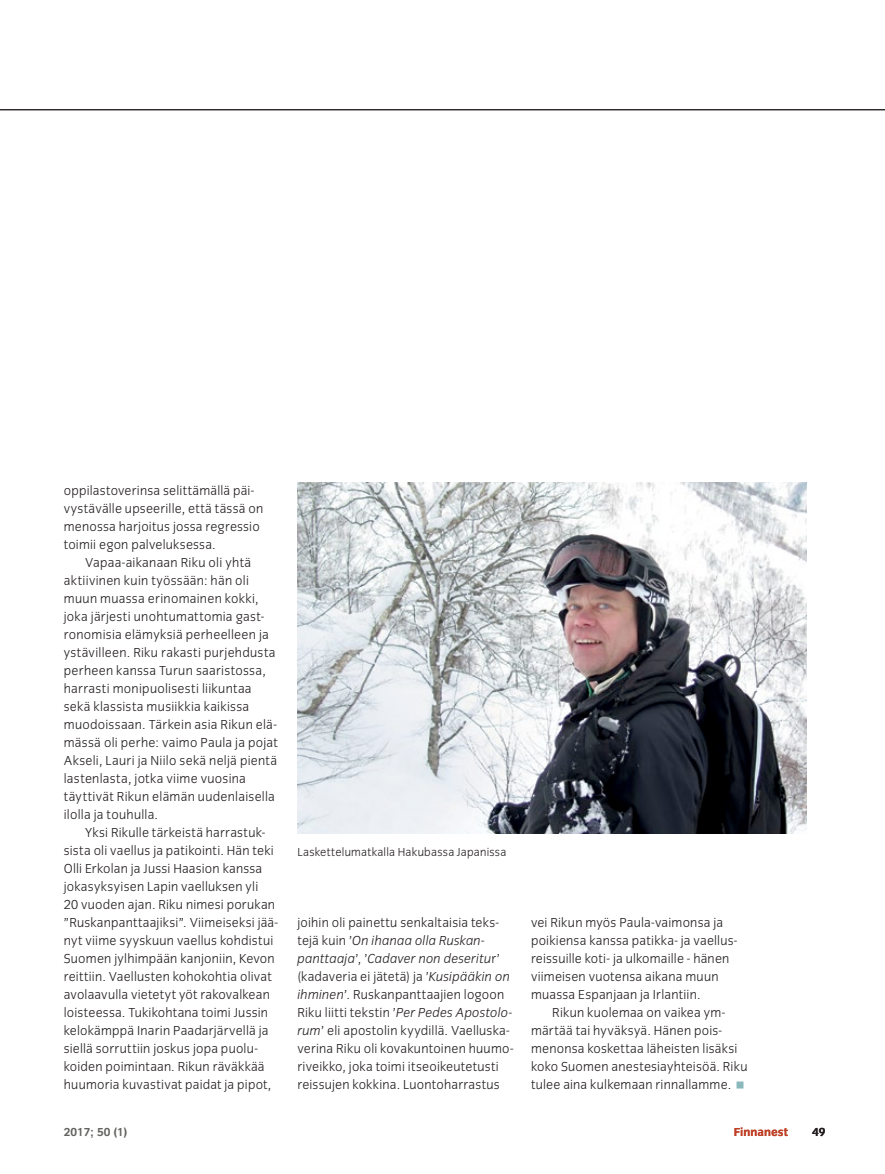
<style>
.page{position:relative;width:885px;height:1174px;background:#fff}
.page>*{position:absolute;margin:0;border:0;box-sizing:border-box;transform-origin:0 0}
.t1{font:300 13.5px/18px "Congress Sans";letter-spacing:.015em;color:#231e20}
.t2{font:300 12px "Congress Sans";letter-spacing:.02em;color:#231e20}
.t3{font:700 12px "Congress Sans";color:#636361}
.t4{font:700 12px "Congress Sans";color:#be4026}
.t5{font:700 12px "Congress Sans";color:#231e20}
.s1{font-style:italic}
</style>
<div class="page">
<hr style="left:0;top:109px;width:884px;height:1px;background:#231e20">
<img style="left:297px;top:483px;width:509px;height:350px">
<p class="t1" style="left:64px;top:481px;width:201px">oppilastoverinsa selittämällä päi&shy;vystävälle upseerille, että tässä on menossa harjoitus jossa regressio toimii egon palveluksessa.</p>
<p class="t1" style="left:64px;top:553px;width:215px;text-indent:21px">Vapaa-aikanaan Riku oli yhtä aktiivinen kuin työssään: hän oli muun muassa erinomainen kokki, joka järjesti unohtumattomia gast&shy;ronomisia elämyksiä perheelleen ja ystävilleen. Riku rakasti purjehdusta perheen kanssa Turun saaristossa, harrasti monipuolisesti liikuntaa sekä klassista musiikkia kaikissa muodoissaan. Tärkein asia Rikun elä&shy;mässä oli perhe: vaimo Paula ja pojat Akseli, Lauri ja Niilo sekä neljä pientä lastenlasta, jotka viime vuosina täyttivät Rikun elämän uudenlaisella ilolla ja touhulla.</p>
<p class="t1" style="left:64px;top:823px;width:216px;text-indent:21px">Yksi Rikulle tärkeistä harrastuk&shy;sista oli vaellus ja patikointi. Hän teki Olli Erkolan ja Jussi Haasion kanssa jokasyksyisen Lapin vaelluksen yli<br>20 vuoden ajan. Riku nimesi porukan ”Ruskanpanttaajiksi”. Viimeiseksi jää&shy;nyt viime syyskuun vaellus kohdistui Suomen jylhimpään kanjoniin, Kevon reittiin. Vaellusten kohokohtia olivat avolaavulla vietetyt yöt rakovalkean loisteessa. Tukikohtana toimi Jussin kelokämppä Inarin Paadarjärvellä ja siellä sorruttiin joskus jopa puolu&shy;koiden poimintaan. Rikun räväkkää huumoria kuvastivat paidat ja pipot,</p>
<p class="t2" style="left:297px;top:845px;width:210px">Laskettelumatkalla Hakubassa Japanissa</p>
<p class="t1" style="left:297px;top:913px;width:218px">joihin oli painettu senkaltaisia teks&shy;tejä kuin ’<span class="s1">On ihanaa olla Ruskan&shy;panttaaja</span>’, ’<span class="s1">Cadaver non deseritu</span>r’ (kadaveria ei jätetä) ja ’<span class="s1">Kusipääkin on ihminen</span>’. Ruskanpanttaajien logoon Riku liitti tekstin ’<span class="s1">Per Pedes Apostolo&shy;rum</span>’ eli apostolin kyydillä. Vaelluska&shy;verina Riku oli kovakuntoinen huumo&shy;riveikko, joka toimi itseoikeutetusti reissujen kokkina. Luontoharrastus</p>
<p class="t1" style="left:531px;top:913px;width:208px">vei Rikun myös Paula-vaimonsa ja poikiensa kanssa patikka- ja vaellus&shy;reissuille koti- ja ulkomaille - hänen viimeisen vuotensa aikana muun muassa Espanjaan ja Irlantiin.</p>
<p class="t1" style="left:531px;top:1003px;width:218px;text-indent:21px">Rikun kuolemaa on vaikea ym&shy;märtää tai hyväksyä. Hänen pois&shy;menonsa koskettaa läheisten lisäksi koko Suomen anestesiayhteisöä. Riku tulee aina kulkemaan rinnallamme.</p>
<p class="t3" style="left:64px;top:1125px;width:65px">2017; 50 (1)</p>
<p class="t4" style="left:733px;top:1125px;width:56px">Finnanest</p>
<p class="t5" style="left:812px;top:1125px;width:15px">49</p>
</div>
